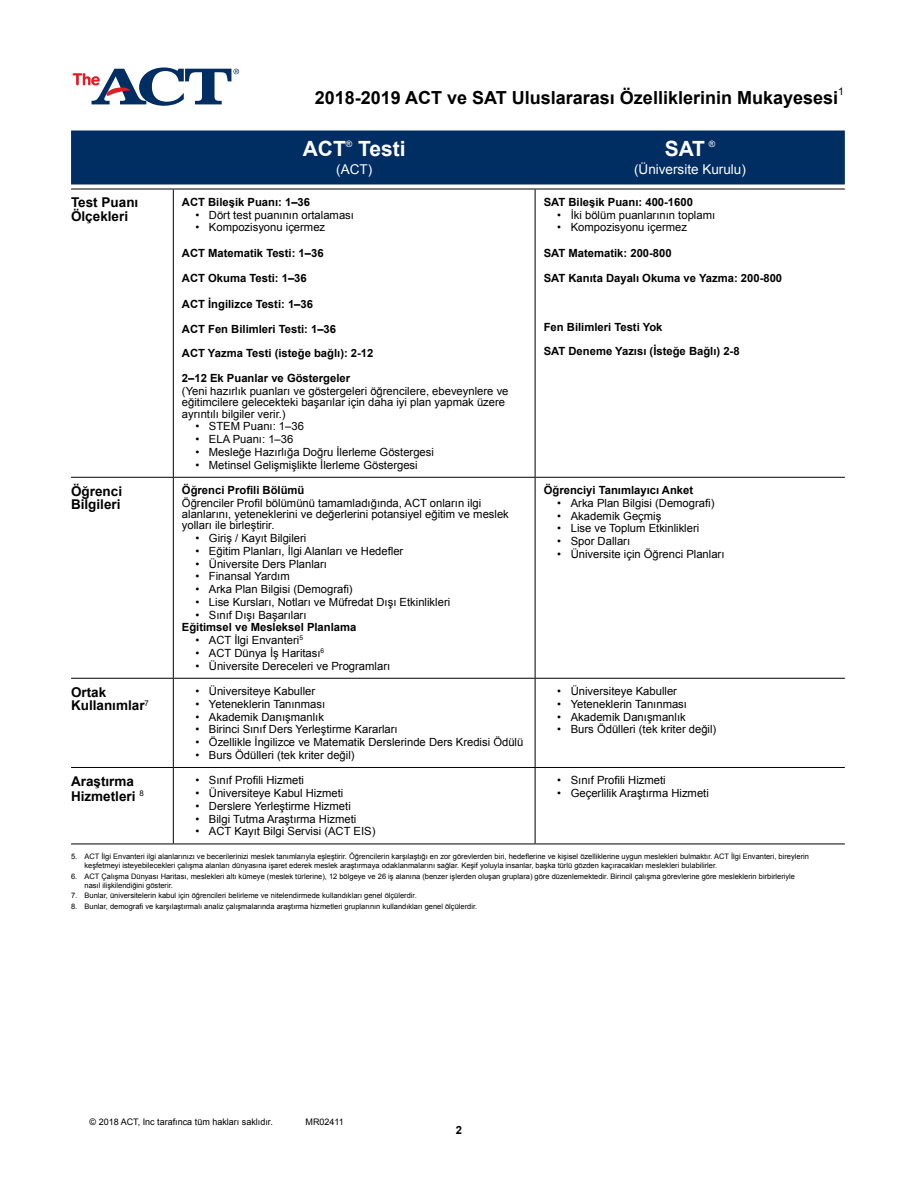
<style>
.page{position:relative;width:918px;height:1188px;background:#fff}
.page>*{position:absolute;margin:0;border:0;box-sizing:border-box;transform-origin:0 0}
.t1{font:700 21px "Arial";color:#fff}
.t2{font:700 18px "Arial";color:#000}
.t3{font:700 13.5px/13.5px "Arial";color:#000}
.t4{font:13.5px "Arial";color:#fff}
.t5{font:11.25px/11.2px "Arial";color:#000}
.t6{font:700 11.25px/23.5px "Arial";color:#000}
.t7{font:10.5px "Arial";color:#000}
.t8{font:9px "Arial";color:#000}
.t9{font:8.7px "Arial";color:#fff}
.t10{font:7.5px/9px "Arial";color:#000}
</style>
<div class="page">
<div style="left:71px;top:130px;width:774px;height:54px;background:#002d62"></div>
<svg style="left:71px;top:190px;width:774px;height:654px"></svg>
<hr style="left:71px;top:477px;width:102px;height:1px;background:#000">
<hr style="left:173px;top:477px;width:362px;height:1px;background:#000">
<hr style="left:535px;top:477px;width:310px;height:1px;background:#000">
<hr style="left:71px;top:844px;width:102px;height:1px;background:#000">
<hr style="left:173px;top:844px;width:362px;height:1px;background:#000">
<hr style="left:535px;top:844px;width:310px;height:1px;background:#000">
<hr style="left:173px;top:189px;width:1px;height:288px;background:#000">
<hr style="left:535px;top:189px;width:1px;height:288px;background:#000">
<hr style="left:173px;top:478px;width:1px;height:200px;background:#000">
<hr style="left:535px;top:478px;width:1px;height:200px;background:#000">
<hr style="left:173px;top:679px;width:1px;height:88px;background:#000">
<hr style="left:535px;top:679px;width:1px;height:88px;background:#000">
<hr style="left:173px;top:768px;width:1px;height:76px;background:#000">
<hr style="left:535px;top:768px;width:1px;height:76px;background:#000">
<hr style="left:71px;top:189px;width:102px;height:1px;background:#000">
<hr style="left:173px;top:189px;width:362px;height:1px;background:#000">
<hr style="left:535px;top:189px;width:310px;height:1px;background:#000">
<hr style="left:71px;top:678px;width:102px;height:1px;background:#000">
<hr style="left:173px;top:678px;width:362px;height:1px;background:#000">
<hr style="left:535px;top:678px;width:310px;height:1px;background:#000">
<hr style="left:71px;top:767px;width:102px;height:1px;background:#000">
<hr style="left:173px;top:767px;width:362px;height:1px;background:#000">
<hr style="left:535px;top:767px;width:310px;height:1px;background:#000">
<svg style="left:73px;top:68px;width:166px;height:38px"></svg>
<h2 class="t2" style="left:315px;top:86px;width:525px">2018-2019 ACT ve SAT Uluslararası Özelliklerinin Mukayesesi</h2>
<p class="t7" style="left:838px;top:85px;width:7px">1</p>
<h1 class="t1" style="left:303px;top:135px;width:45px">ACT</h1>
<p class="t9" style="left:346px;top:138px;width:8px">®</p>
<h1 class="t1" style="left:358px;top:135px;width:49px">Testi</h1>
<p class="t4" style="left:336px;top:161px;width:37px">(ACT)</p>
<p class="t3" style="left:71px;top:196px;width:69px">Test Puanı<br>Ölçekleri</p>
<p class="t6" style="left:182px;top:190px;width:130px">ACT Bileşik Puanı: 1–36</p>
<p class="t5" style="left:195px;top:209px;width:160px">• Dört test puanının ortalaması</p>
<p class="t5" style="left:195px;top:222px;width:131px">• Kompozisyonu içermez</p>
<p class="t6" style="left:182px;top:241px;width:143px">ACT Matematik Testi: 1–36</p>
<p class="t6" style="left:182px;top:267px;width:126px">ACT Okuma Testi: 1–36</p>
<p class="t6" style="left:182px;top:292px;width:133px">ACT İngilizce Testi: 1–36</p>
<p class="t6" style="left:182px;top:318px;width:193px">ACT Fen Bilimleri Testi: 1–36<br>ACT Yazma Testi (isteğe bağlı): 2-12</p>
<p class="t6" style="left:182px;top:367px;width:170px">2–12 Ek Puanlar ve Göstergeler</p>
<p class="t5" style="left:182px;top:386px;width:328px">(Yeni hazırlık puanları ve göstergeleri öğrencilere, ebeveynlere ve eğitimcilere gelecekteki başarılar için daha iyi plan yapmak üzere ayrıntılı bilgiler verir.)</p>
<p class="t5" style="left:195px;top:421px;width:110px">• STEM Puanı: 1–36</p>
<p class="t5" style="left:195px;top:434px;width:99px">• ELA Puanı: 1–36</p>
<p class="t5" style="left:195px;top:446px;width:240px">• Mesleğe Hazırlığa Doğru İlerleme Göstergesi</p>
<p class="t5" style="left:195px;top:459px;width:224px">• Metinsel Gelişmişlikte İlerleme Göstergesi</p>
<p class="t3" style="left:71px;top:485px;width:53px">Öğrenci<br>Bilgileri</p>
<p class="t6" style="left:182px;top:479px;width:124px">Öğrenci Profili Bölümü</p>
<p class="t5" style="left:182px;top:497px;width:328px">Öğrenciler Profil bölümünü tamamladığında, ACT onların ilgi alanlarını, yeteneklerini ve değerlerini potansiyel eğitim ve meslek yolları ile birleştirir.</p>
<p class="t5" style="left:195px;top:533px;width:113px">• Giriş / Kayıt Bilgileri</p>
<p class="t5" style="left:195px;top:545px;width:209px">• Eğitim Planları, İlgi Alanları ve Hedefler</p>
<p class="t5" style="left:195px;top:558px;width:133px">• Üniversite Ders Planları</p>
<p class="t5" style="left:195px;top:571px;width:96px">• Finansal Yardım</p>
<p class="t5" style="left:195px;top:584px;width:159px">• Arka Plan Bilgisi (Demografi)</p>
<p class="t5" style="left:195px;top:596px;width:256px">• Lise Kursları, Notları ve Müfredat Dışı Etkinlikleri</p>
<p class="t5" style="left:195px;top:609px;width:113px">• Sınıf Dışı Başarıları</p>
<p class="t6" style="left:182px;top:616px;width:176px">Eğitimsel ve Mesleksel Planlama</p>
<p class="t5" style="left:195px;top:635px;width:109px">• ACT İlgi Envanteri<sup>5</sup></p>
<p class="t5" style="left:195px;top:647px;width:130px">• ACT Dünya İş Haritası<sup>6</sup></p>
<p class="t5" style="left:195px;top:660px;width:196px">• Üniversite Dereceleri ve Programları</p>
<p class="t3" style="left:71px;top:686px;width:79px">Ortak<br>Kullanımlar<sup>7</sup></p>
<p class="t5" style="left:195px;top:686px;width:121px">• Üniversiteye Kabuller</p>
<p class="t5" style="left:195px;top:698px;width:131px">• Yeteneklerin Tanınması</p>
<p class="t5" style="left:195px;top:711px;width:130px">• Akademik Danışmanlık</p>
<p class="t5" style="left:195px;top:724px;width:204px">• Birinci Sınıf Ders Yerleştirme Kararları</p>
<p class="t5" style="left:195px;top:737px;width:329px">• Özellikle İngilizce ve Matematik Derslerinde Ders Kredisi Ödülü</p>
<p class="t5" style="left:195px;top:749px;width:161px">• Burs Ödülleri (tek kriter değil)</p>
<p class="t3" style="left:71px;top:774px;width:74px;line-height:15px">Araştırma<br>Hizmetleri <sup>8</sup></p>
<p class="t5" style="left:195px;top:775px;width:110px">• Sınıf Profili Hizmeti</p>
<p class="t5" style="left:195px;top:788px;width:149px">• Üniversiteye Kabul Hizmeti</p>
<p class="t5" style="left:195px;top:800px;width:157px">• Derslere Yerleştirme Hizmeti</p>
<p class="t5" style="left:195px;top:813px;width:163px">• Bilgi Tutma Araştırma Hizmeti</p>
<p class="t5" style="left:195px;top:826px;width:182px">• ACT Kayıt Bilgi Servisi (ACT EIS)</p>
<h1 class="t1" style="left:665px;top:135px;width:42px">SAT</h1>
<p class="t9" style="left:709px;top:138px;width:8px">®</p>
<p class="t4" style="left:634px;top:161px;width:113px">(Üniversite Kurulu)</p>
<p class="t6" style="left:544px;top:190px;width:151px">SAT Bileşik Puanı: 400-1600</p>
<p class="t5" style="left:557px;top:209px;width:159px">• İki bölüm puanlarının toplamı</p>
<p class="t5" style="left:557px;top:222px;width:131px">• Kompozisyonu içermez</p>
<p class="t6" style="left:544px;top:241px;width:129px">SAT Matematik: 200-800</p>
<p class="t6" style="left:544px;top:267px;width:240px">SAT Kanıta Dayalı Okuma ve Yazma: 200-800</p>
<p class="t6" style="left:544px;top:316px;width:197px">Fen Bilimleri Testi Yok<br>SAT Deneme Yazısı (İsteğe Bağlı) 2-8</p>
<p class="t6" style="left:544px;top:479px;width:151px">Öğrenciyi Tanımlayıcı Anket</p>
<p class="t5" style="left:557px;top:497px;width:159px">• Arka Plan Bilgisi (Demografi)</p>
<p class="t5" style="left:557px;top:510px;width:106px">• Akademik Geçmiş</p>
<p class="t5" style="left:557px;top:523px;width:144px">• Lise ve Toplum Etkinlikleri</p>
<p class="t5" style="left:557px;top:536px;width:74px">• Spor Dalları</p>
<p class="t5" style="left:557px;top:548px;width:169px">• Üniversite için Öğrenci Planları</p>
<p class="t5" style="left:557px;top:686px;width:121px">• Üniversiteye Kabuller</p>
<p class="t5" style="left:557px;top:698px;width:131px">• Yeteneklerin Tanınması</p>
<p class="t5" style="left:557px;top:711px;width:130px">• Akademik Danışmanlık</p>
<p class="t5" style="left:557px;top:724px;width:161px">• Burs Ödülleri (tek kriter değil)</p>
<p class="t5" style="left:557px;top:775px;width:110px">• Sınıf Profili Hizmeti</p>
<p class="t5" style="left:557px;top:788px;width:153px">• Geçerlilik Araştırma Hizmeti</p>
<p class="t10" style="left:85px;top:852px;width:726px;text-indent:-14px">5. ACT İlgi Envanteri ilgi alanlarınızı ve becerilerinizi meslek tanımlarıyla eşleştirir. Öğrencilerin karşılaştığı en zor görevlerden biri, hedeflerine ve kişisel özelliklerine uygun meslekleri bulmaktır. ACT İlgi Envanteri, bireylerin keşfetmeyi isteyebilecekleri çalışma alanları dünyasına işaret ederek meslek araştırmaya odaklanmalarını sağlar. Keşif yoluyla insanlar, başka türlü gözden kaçıracakları meslekleri bulabilirler.</p>
<p class="t10" style="left:85px;top:872px;width:712px;text-indent:-14px">6. ACT Çalışma Dünyası Haritası, meslekleri altı kümeye (meslek türlerine), 12 bölgeye ve 26 iş alanına (benzer işlerden oluşan gruplara) göre düzenlemektedir. Birincil çalışma görevlerine göre mesleklerin birbirleriyle nasıl ilişkilendiğini gösterir.</p>
<p class="t10" style="left:71px;top:891px;width:347px">7. Bunlar, üniversitelerin kabul için öğrencileri belirleme ve nitelendirmede kullandıkları genel ölçülerdir.</p>
<p class="t10" style="left:71px;top:902px;width:408px">8. Bunlar, demografi ve karşılaştırmalı analiz çalışmalarında araştırma hizmetleri gruplarının kullandıkları genel ölçülerdir.</p>
<p class="t8" style="left:90px;top:1116px;width:185px">© 2018 ACT, Inc tarafınca tüm hakları saklıdır.</p>
<p class="t8" style="left:306px;top:1116px;width:40px">MR02411</p>
<p class="t6" style="left:456px;top:1119px;width:8px">2</p>
</div>
